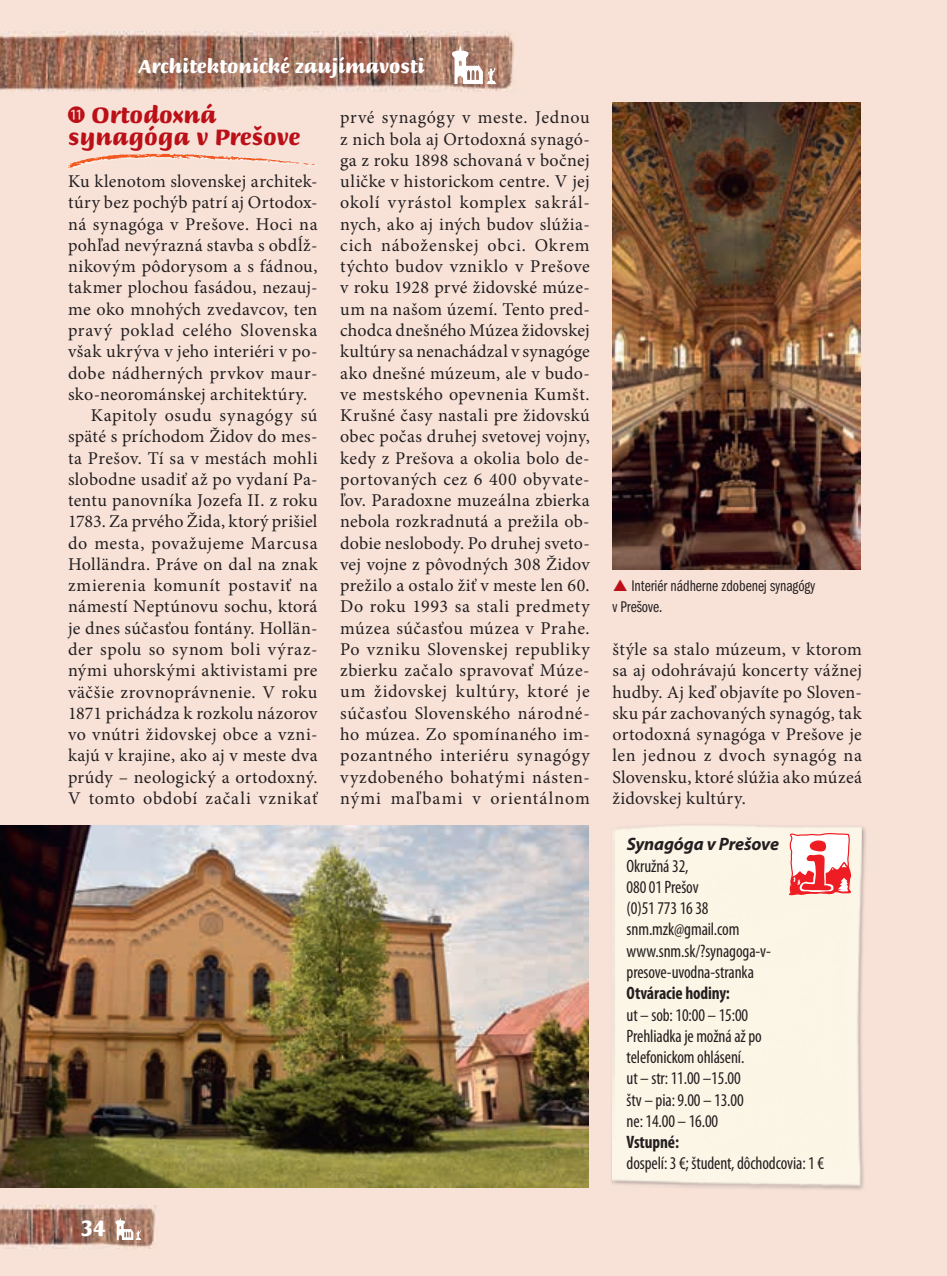
<style>
.page{position:relative;width:947px;height:1276px;background:#f8e2d8}
.page>*{position:absolute;margin:0;border:0;box-sizing:border-box;transform-origin:0 0}
.t1{font:24px/21.2px "Slovensko script";color:#bb1018}
.t2{font:900 24px "Briem Script Std";color:#fff;scale:.96 1}
.t3{font:20px "Slovensko script";color:#fff}
.t4{font:18px/21.2px "Minion Pro";letter-spacing:.025em;color:#231f20;text-align:justify}
.t5{font:condensed 18px/21.2px "Myriad Pro";letter-spacing:-.005em;color:#231f20;scale:.96 1}
.t6{font:18px "Minion Pro";letter-spacing:.005em;color:#231f20}
.t7{font:18px "Minion Pro";letter-spacing:.045em;color:#231f20}
.t8{font:700 condensed 18px "Myriad Pro";letter-spacing:-.005em;color:#231f20;scale:.96 1}
.t9{font:italic 700 18px "Myriad Pro";letter-spacing:-.01em;color:#231f20}
.t10{font:16px/21.2px "Franklin Got Itc TOT Boo Com";color:#231f20}
.s1{font-family:"cislavkulach"}
</style>
<div class="page">
<img style="left:68px;top:153px;width:247px;height:14px">
<img style="left:0;top:825px;width:588px;height:362px">
<img style="left:612px;top:102px;width:249px;height:468px">
<img style="left:611px;top:824px;width:255px;height:366px">
<div style="left:612px;top:825px;width:250px;height:361px;background:#fbf6e6"></div>
<svg style="left:788px;top:825px;width:64px;height:79px;background:#f7b2af"></svg>
<img style="left:0;top:32px;width:515px;height:60px">
<img style="left:0;top:1205px;width:157px;height:43px">
<svg style="left:112px;top:1217px;width:30px;height:22px"></svg>
<svg style="left:446px;top:46px;width:51px;height:37px;background:#c2a598"></svg>
<p class="t3" style="left:139px;top:53px;width:287px">Architektonické zaujímavosti</p>
<h1 class="t1" style="left:68px;top:103px;width:234px"><span class="s1">K</span> Ortodoxná synagóga v Prešove</h1>
<p class="t4" style="left:68px;top:171px;width:251px">Ku klenotom slovenskej architek-</p>
<p class="t4" style="left:68px;top:192px;width:251px">túry bez pochýb patrí aj Ortodox-</p>
<p class="t4" style="left:68px;top:213px;width:251px">ná synagóga v Prešove. Hoci na</p>
<p class="t4" style="left:68px;top:235px;width:251px">pohľad nevýrazná stavba s obdĺž-</p>
<p class="t4" style="left:68px;top:256px;width:251px">nikovým pôdorysom a s fádnou,</p>
<p class="t4" style="left:68px;top:277px;width:251px">takmer plochou fasádou, nezauj-</p>
<p class="t4" style="left:68px;top:298px;width:251px">me oko mnohých zvedavcov, ten</p>
<p class="t4" style="left:68px;top:320px;width:251px">pravý poklad celého Slovenska</p>
<p class="t4" style="left:68px;top:341px;width:251px">však ukrýva v jeho interiéri v po-</p>
<p class="t4" style="left:68px;top:362px;width:251px">dobe nádherných prvkov maur-</p>
<p class="t4" style="left:68px;top:383px;width:241px">sko-neorománskej architektúry.</p>
<p class="t4" style="left:91px;top:405px;width:228px">Kapitoly osudu synagógy sú</p>
<p class="t4" style="left:68px;top:426px;width:251px">späté s príchodom Židov do mes-</p>
<p class="t4" style="left:68px;top:447px;width:251px">ta Prešov. Tí sa v mestách mohli</p>
<p class="t4" style="left:68px;top:468px;width:251px">slobodne usadiť až po vydaní Pa-</p>
<p class="t4" style="left:68px;top:490px;width:251px">tentu panovníka Jozefa II. z roku</p>
<p class="t6" style="left:68px;top:509px;width:251px">1783. Za prvého Žida, ktorý prišiel</p>
<p class="t4" style="left:68px;top:532px;width:251px">do mesta, považujeme Marcusa</p>
<p class="t4" style="left:68px;top:553px;width:251px">Holländra. Práve on dal na znak</p>
<p class="t4" style="left:68px;top:575px;width:251px">zmierenia komunít postaviť na</p>
<p class="t4" style="left:68px;top:596px;width:251px">námestí Neptúnovu sochu, ktorá</p>
<p class="t4" style="left:68px;top:617px;width:251px">je dnes súčasťou fontány. Hollän-</p>
<p class="t4" style="left:68px;top:639px;width:251px">der spolu so synom boli výraz-</p>
<p class="t4" style="left:68px;top:660px;width:251px">nými uhorskými aktivistami pre</p>
<p class="t4" style="left:68px;top:681px;width:251px">väčšie zrovnoprávnenie. V roku</p>
<p class="t4" style="left:68px;top:702px;width:251px">1871 prichádza k rozkolu názorov</p>
<p class="t4" style="left:68px;top:724px;width:251px">vo vnútri židovskej obce a vzni-</p>
<p class="t4" style="left:68px;top:745px;width:251px">kajú v krajine, ako aj v meste dva</p>
<p class="t4" style="left:68px;top:766px;width:251px">prúdy – neologický a ortodoxný.</p>
<p class="t7" style="left:68px;top:786px;width:251px">V tomto období začali vznikať</p>
<p class="t4" style="left:340px;top:107px;width:251px">prvé synagógy v meste. Jednou z nich bola aj Ortodoxná synagó&shy;ga z roku 1898 schovaná v bočnej uličke v historickom centre. V jej okolí vyrástol komplex sakrál&shy;nych, ako aj iných budov slúžia&shy;cich náboženskej obci. Okrem týchto budov vzniklo v Prešove v roku 1928 prvé židovské múze&shy;um na našom území. Tento pred&shy;chodca dnešného Múzea židovskej kultúry sa nenachádzal v synagóge ako dnešné múzeum, ale v budo&shy;ve mestského opevnenia Kumšt.<br>Krušné časy nastali pre židovskú obec počas druhej svetovej vojny, kedy z Prešova a okolia bolo de&shy;portovaných cez 6 400 obyvate&shy;ľov. Paradoxne muzeálna zbierka nebola rozkradnutá a prežila ob&shy;dobie neslobody. Po druhej sveto&shy;vej vojne z pôvodných 308 Židov prežilo a ostalo žiť v meste len 60.<br>Do roku 1993 sa stali predmety múzea súčasťou múzea v Prahe.<br>Po vzniku Slovenskej republiky zbierku začalo spravovať Múze&shy;um židovskej kultúry, ktoré je súčasťou Slovenského národné&shy;ho múzea. Zo spomínaného im&shy;pozantného interiéru synagógy vyzdobeného bohatými násten&shy;nými maľbami v orientálnom</p>
<h1 class="t2" style="left:81px;top:1215px;width:28px">34</h1>
<p class="t10" style="left:612px;top:575px;width:204px;text-indent:19px">Interiér nádherne zdobenej synagógy v Prešove.</p>
<p class="t4" style="left:612px;top:639px;width:251px">štýle sa stalo múzeum, v ktorom sa aj odohrávajú koncerty vážnej hudby. Aj keď objavíte po Sloven&shy;sku pár zachovaných synagóg, tak ortodoxná synagóga v Prešove je len jednou z dvoch synagóg na Slovensku, ktoré slúžia ako múzeá židovskej kultúry.</p>
<p class="t9" style="left:627px;top:832px;width:154px">Synagóga v Prešove</p>
<p class="t5" style="left:626px;top:855px;width:152px">Okružná 32,<br>080 01 Prešov<br>(0)51 773 16 38 snm.mzk@gmail.com www.snm.sk/?synagoga-v&shy;presove-uvodna-stranka</p>
<p class="t8" style="left:626px;top:982px;width:109px">Otváracie hodiny:</p>
<p class="t5" style="left:626px;top:1003px;width:142px">ut – sob: 10:00 – 15:00<br>Prehliadka je možná až po telefonickom ohlásení.<br>ut – str: 11.00 –15.00<br>štv – pia: 9.00 – 13.00 ne: 14.00 – 16.00</p>
<p class="t8" style="left:626px;top:1131px;width:56px">Vstupné:</p>
<p class="t5" style="left:626px;top:1152px;width:207px">dospelí: 3 €; študent, dôchodcovia: 1 €</p>
</div>
